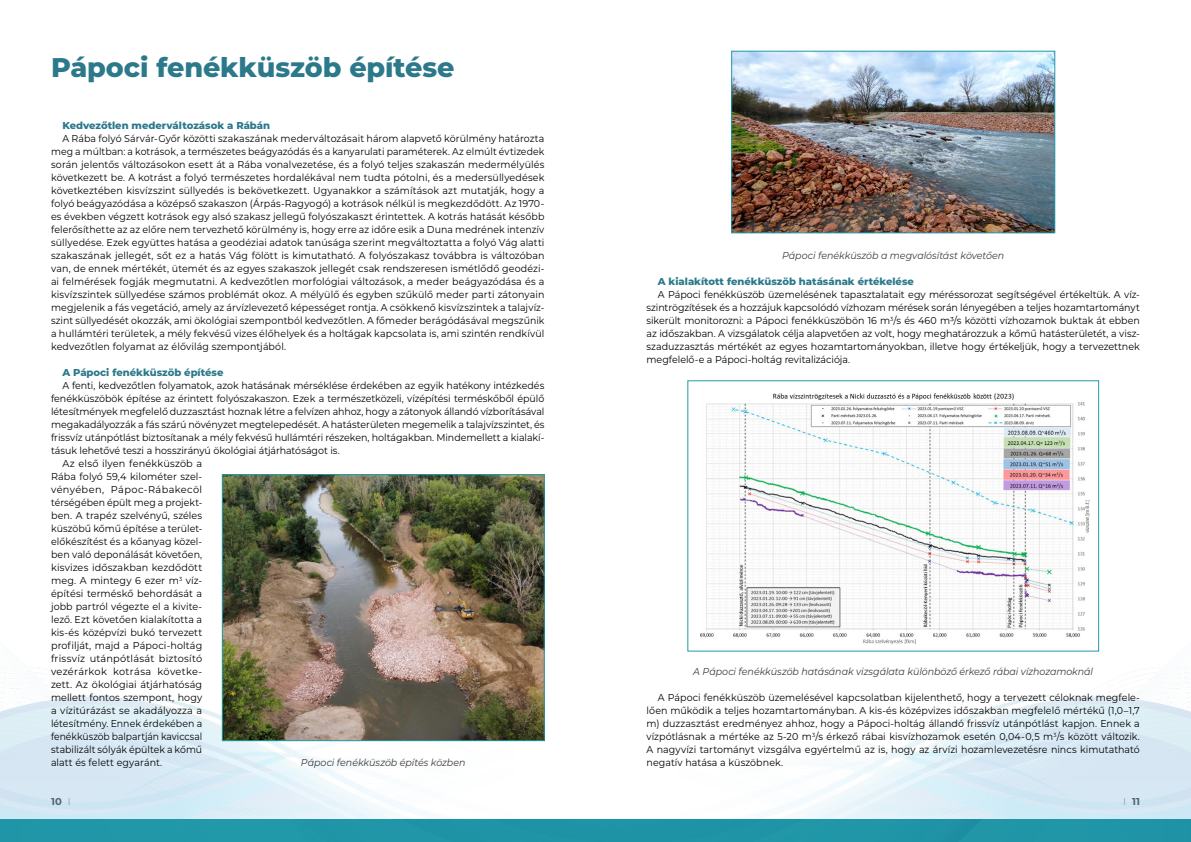
<style>
.page{position:relative;width:1191px;height:842px;background:#fff}
.page>*{position:absolute;margin:0;border:0;box-sizing:border-box;transform-origin:0 0}
.t1{font:800 27px "Montserrat";letter-spacing:-.005em;color:#2b798b}
.t2{font:10px/13px "Montserrat";color:#000;text-align:justify;scale:.95 1}
.t3{font:10px "Montserrat";color:#000;scale:.96 1}
.t4{font:italic 10px "Montserrat";letter-spacing:-.005em;color:#3c3c3b;scale:.95 1}
.t5{font:800 10px "Montserrat";color:#2b798b}
.t6{font:10px "Montserrat";color:#000;scale:.94 1}
.t7{font:10px "Montserrat";color:#000}
.t8{font:10px "Montserrat";color:#000;scale:.92 1}
.t9{font:10px "Montserrat";letter-spacing:.02em;color:#000}
.t10{font:10px "Montserrat";color:#000;scale:.93 1}
.t11{font:10px "Montserrat";letter-spacing:.03em;color:#000}
.t12{font:10px "Montserrat";letter-spacing:.035em;color:#000}
.t13{font:700 10px "Montserrat";color:#566271}
.s1{font-weight:300;color:#7c8795}
</style>
<div class="page">
<img style="left:0;top:619px;width:1191px;height:200px">
<div style="left:0;top:819px;width:1191px;height:23px;background:#2095a7"></div>
<img style="left:224px;top:476px;width:318px;height:263px">
<div style="left:222px;top:474px;width:322px;height:267px;border:1px solid #229aa9"></div>
<img style="left:733px;top:53px;width:320px;height:178px">
<div style="left:731px;top:51px;width:324px;height:182px;border:1px solid #229aa9"></div>
<div style="left:688px;top:381px;width:410px;height:270px;background:#fff"></div>
<img style="left:700px;top:393px;width:390px;height:251px">
<h1 class="t1" style="left:51px;top:48px;width:405px">Pápoci fenékküszöb építése</h1>
<p class="t5" style="left:62px;top:118px;width:209px">Kedvezőtlen mederváltozások a Rábán</p>
<p class="t2" style="left:51px;top:132px;width:521px;text-indent:11px">A Rába folyó Sárvár-Győr közötti szakaszának mederváltozásait három alapvető körülmény határozta meg a múltban: a kotrások, a természetes beágyazódás és a kanyarulati paraméterek. Az elmúlt évtizedek során jelentős változásokon esett át a Rába vonalvezetése, és a folyó teljes szakaszán medermélyülés következett be. A kotrást a folyó természetes hordalékával nem tudta pótolni, és a medersüllyedések következtében kisvízszint süllyedés is bekövetkezett. Ugyanakkor a számítások azt mutatják, hogy a folyó beágyazódása a középső szakaszon (Árpás-Ragyogó) a kotrások nélkül is megkezdődött. Az 1970- es években végzett kotrások egy alsó szakasz jellegű folyószakaszt érintettek. A kotrás hatását később felerősíthette az az előre nem tervezhető körülmény is, hogy erre az időre esik a Duna medrének intenzív süllyedése. Ezek együttes hatása a geodéziai adatok tanúsága szerint megváltoztatta a folyó Vág alatti szakaszának jellegét, sőt ez a hatás Vág fölött is kimutatható. A folyószakasz továbbra is változóban van, de ennek mértékét, ütemét és az egyes szakaszok jellegét csak rendszeresen ismétlődő geodézi&shy;ai felmérések fogják megmutatni. A kedvezőtlen morfológiai változások, a meder beágyazódása és a kisvízszintek süllyedése számos problémát okoz. A mélyülő és egyben szűkülő meder parti zátonyain megjelenik a fás vegetáció, amely az árvízlevezető képességet rontja. A csökkenő kisvízszintek a talajvíz&shy;szint süllyedését okozzák, ami ökológiai szempontból kedvezőtlen. A főmeder berágódásával megszűnik a hullámtéri területek, a mély fekvésű vizes élőhelyek és a holtágak kapcsolata is, ami szintén rendkívül kedvezőtlen folyamat az élővilág szempontjából.</p>
<p class="t5" style="left:62px;top:365px;width:162px">A Pápoci fenékküszöb építése</p>
<p class="t2" style="left:62px;top:379px;width:509px">A fenti, kedvezőtlen folyamatok, azok hatásának mérséklése érdekében az egyik hatékony intézkedés</p>
<p class="t2" style="left:51px;top:392px;width:521px">fenékküszöbök építése az érintett folyószakaszon. Ezek a természetközeli, vízépítési terméskőből épülő</p>
<p class="t2" style="left:51px;top:405px;width:521px">létesítmények megfelelő duzzasztást hoznak létre a felvízen ahhoz, hogy a zátonyok állandó vízborításával</p>
<p class="t2" style="left:51px;top:418px;width:521px">megakadályozzák a fás szárú növényzet megtelepedését. A hatásterületen megemelik a talajvízszintet, és</p>
<p class="t2" style="left:51px;top:431px;width:521px">frissvíz utánpótlást biztosítanak a mély fekvésű hullámtéri részeken, holtágakban. Mindemellett a kialakí-</p>
<p class="t2" style="left:51px;top:444px;width:305px">tásuk lehetővé teszi a hosszirányú ökológiai átjárhatóságot is.</p>
<p class="t7" style="left:62px;top:457px;width:141px">Az első ilyen fenékküszöb a</p>
<p class="t3" style="left:51px;top:470px;width:159px">Rába folyó 59,4 kilométer szel-</p>
<p class="t12" style="left:51px;top:483px;width:153px">vényében, Pápoc-Rábakecöl</p>
<p class="t10" style="left:51px;top:496px;width:164px">térségében épült meg a projekt-</p>
<p class="t3" style="left:51px;top:509px;width:159px">ben. A trapéz szelvényű, széles</p>
<p class="t6" style="left:51px;top:522px;width:161px">küszöbű kőmű építése a terület-</p>
<p class="t2" style="left:51px;top:535px;width:161px">előkészítést és a kőanyag közel-</p>
<p class="t2" style="left:51px;top:548px;width:161px">ben való deponálását követően,</p>
<p class="t7" style="left:51px;top:561px;width:153px">kisvizes időszakban kezdődött</p>
<p class="t3" style="left:51px;top:574px;width:159px">meg. A mintegy 6 ezer m<sup>3</sup> víz-</p>
<p class="t3" style="left:51px;top:587px;width:159px">építési terméskő behordását a</p>
<p class="t2" style="left:51px;top:600px;width:161px">jobb partról végezte el a kivite-</p>
<p class="t2" style="left:51px;top:613px;width:161px">lező. Ezt követően kialakította a</p>
<p class="t3" style="left:51px;top:626px;width:159px">kis-és középvízi bukó tervezett</p>
<p class="t3" style="left:51px;top:639px;width:159px">profilját, majd a Pápoci-holtág</p>
<p class="t9" style="left:51px;top:652px;width:153px">frissvíz utánpótlását biztosító</p>
<p class="t11" style="left:51px;top:665px;width:153px">vezérárkok kotrása követke-</p>
<p class="t7" style="left:51px;top:678px;width:153px">zett. Az ökológiai átjárhatóság</p>
<p class="t2" style="left:51px;top:691px;width:161px">mellett fontos szempont, hogy</p>
<p class="t3" style="left:51px;top:704px;width:159px">a vízitúrázást se akadályozza a</p>
<p class="t6" style="left:51px;top:717px;width:162px">létesítmény. Ennek érdekében a</p>
<p class="t8" style="left:51px;top:730px;width:166px">fenékküszöb balpartján kaviccsal</p>
<p class="t6" style="left:51px;top:743px;width:162px">stabilizált sólyák épültek a kőmű</p>
<p class="t2" style="left:51px;top:756px;width:118px">alatt és felett egyaránt.</p>
<p class="t4" style="left:301px;top:756px;width:175px">Pápoci fenékküszöb építés közben</p>
<p class="t4" style="left:782px;top:249px;width:235px">Pápoci fenékküszöb a megvalósítást követően</p>
<p class="t5" style="left:658px;top:274px;width:257px">A kialakított fenékküszöb hatásának értékelése</p>
<p class="t2" style="left:646px;top:288px;width:521px;text-indent:11px">A Pápoci fenékküszöb üzemelésének tapasztalatait egy méréssorozat segítségével értékeltük. A víz&shy;szintrögzítések és a hozzájuk kapcsolódó vízhozam mérések során lényegében a teljes hozamtartományt sikerült monitorozni: a Pápoci fenékküszöbön 16 m<sup>3</sup>/s és 460 m3/s közötti vízhozamok buktak át ebben az időszakban. A vizsgálatok célja alapvetően az volt, hogy meghatározzuk a kőmű hatásterületét, a vis - szaduzzasztás mértékét az egyes hozamtartományokban, illetve hogy értékeljük, hogy a tervezettnek megfelelő-e a Pápoci-holtág revitalizációja.</p>
<p class="t4" style="left:693px;top:665px;width:422px">A Pápoci fenékküszöb hatásának vizsgálata különböző érkező rábai vízhozamoknál</p>
<p class="t2" style="left:646px;top:691px;width:521px;text-indent:11px">A Pápoci fenékküszöb üzemelésével kapcsolatban kijelenthető, hogy a tervezett céloknak megfele&shy;lően működik a teljes hozamtartományban. A kis-és középvizes időszakban megfelelő mértékű (1,0–1,7 m) duzzasztást eredményez ahhoz, hogy a Pápoci-holtág állandó frissvíz utánpótlást kapjon. Ennek a vízpótlásnak a mértéke az 5-20 m<sup>3</sup>/s érkező rábai kisvízhozamok esetén 0,04-0,5 m<sup>3</sup>/s között változik.<br>A nagyvízi tartományt vizsgálva egyértelmű az is, hogy az árvízi hozamlevezetésre nincs kimutatható negatív hatása a küszöbnek.</p>
<p class="t13" style="left:51px;top:794px;width:21px">10 <span class="s1">I</span></p>
<p class="t13" style="left:1123px;top:794px;width:18px"><span class="s1">I</span> 11</p>
</div>
